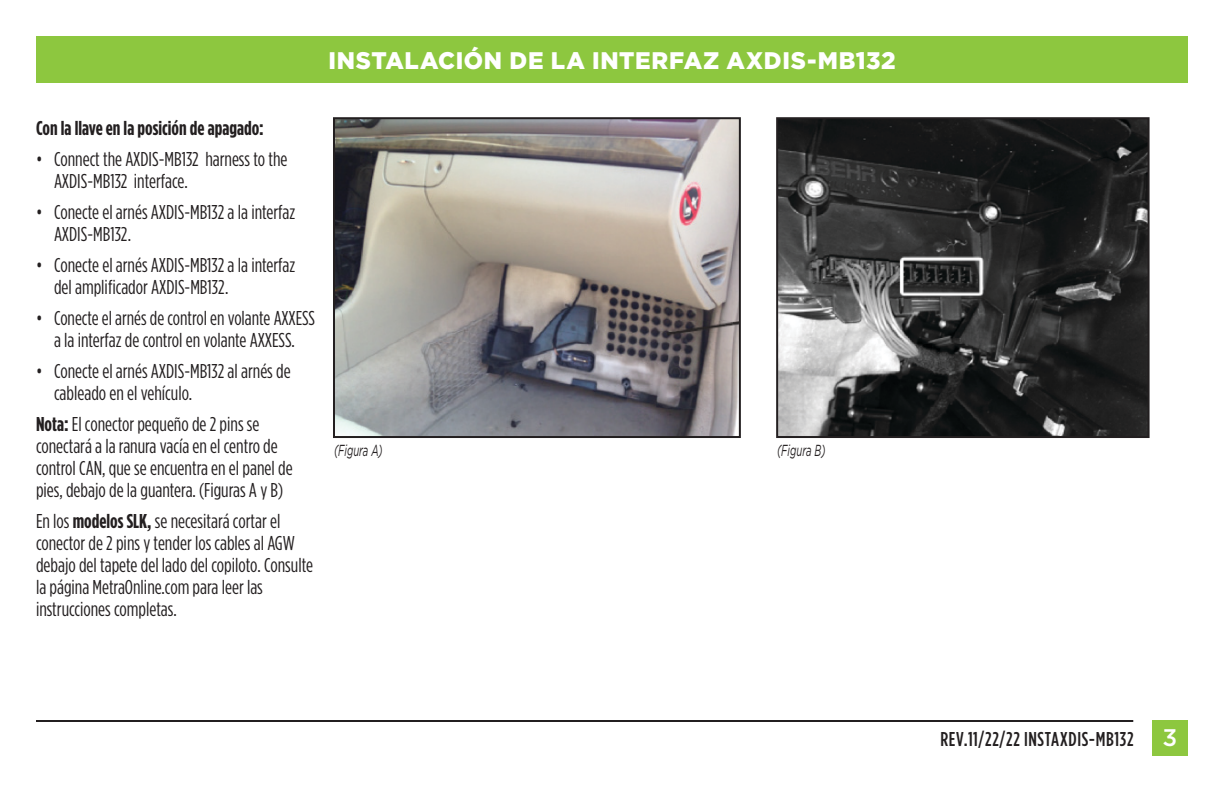
<style>
.page{position:relative;width:1224px;height:792px;background:#fff}
.page>*{position:absolute;margin:0;border:0;box-sizing:border-box;transform-origin:0 0}
.t1{font:900 24px "Gotham";letter-spacing:.03em;color:#fff}
.t2{font:20px/22px "Gotham Condensed";color:#231f20}
.t3{font:700 20px "Gotham Condensed";color:#231f20}
.t4{font:500 20px "Gotham Condensed";letter-spacing:.035em;color:#231f20}
.t5{font:italic 16px "Gotham";color:#231f20;scale:.6 1}
.s1{font-weight:700}
.s2{font-family:"Gotham";font-size:24px;color:#fff}
</style>
<div class="page">
<div style="left:36px;top:36px;width:1152px;height:46px;background:#8dc73f"></div>
<div style="left:1152px;top:720px;width:36px;height:36px;background:#8dc73f"></div>
<hr style="left:36px;top:720px;width:1097px;height:2px;background:#231f20">
<img style="left:336px;top:120px;width:402px;height:315px">
<div style="left:333px;top:117px;width:408px;height:321px;border:2px solid #231f20"></div>
<img style="left:779px;top:120px;width:368px;height:315px">
<div style="left:776px;top:117px;width:374px;height:321px;border:2px solid #231f20"></div>
<p class="t1" style="left:328px;top:47px;width:569px">INSTALACIÓN DE LA INTERFAZ AXDIS-MB132</p>
<p class="t3" style="left:36px;top:117px;width:229px">Con la llave en la posición de apagado:</p>
<p class="t2" style="left:54px;top:148px;width:235px;text-indent:-18px">• Connect the AXDIS-MB132 harness to the<br>AXDIS-MB132 interface.</p>
<p class="t2" style="left:54px;top:201px;width:243px;text-indent:-18px">• Conecte el arnés AXDIS-MB132 a la interfaz<br>AXDIS-MB132.</p>
<p class="t2" style="left:54px;top:254px;width:243px;text-indent:-18px">• Conecte el arnés AXDIS-MB132 a la interfaz del amplificador AXDIS-MB132.</p>
<p class="t2" style="left:36px;top:307px;width:281px;text-align:center">• Conecte el arnés de control en volante AXXESS a la interfaz de control en volante AXXESS.</p>
<p class="t2" style="left:54px;top:360px;width:238px;text-indent:-18px">• Conecte el arnés AXDIS-MB132 al arnés de cableado en el vehículo.</p>
<p class="t2" style="left:36px;top:413px;width:258px"><span class="s1">Nota:</span> El conector pequeño de 2 pins se conectará a la ranura vacía en el centro de control CAN, que se encuentra en el panel de pies, debajo de la guantera. (Figuras A y B)</p>
<p class="t2" style="left:36px;top:510px;width:279px">En los <span class="s1">modelos SLK,</span> se necesitará cortar el conector de 2 pins y tender los cables al AGW debajo del tapete del lado del copiloto. Consulte la página MetraOnline.com para leer las instrucciones completas.</p>
<p class="t5" style="left:334px;top:442px;width:83px">(Figura A)</p>
<p class="t5" style="left:777px;top:442px;width:82px">(Figura B)</p>
<p class="t4" style="left:940px;top:728px;width:239px">REV.11/22/22 INSTAXDIS-MB132 <span class="s2">3</span></p>
</div>
